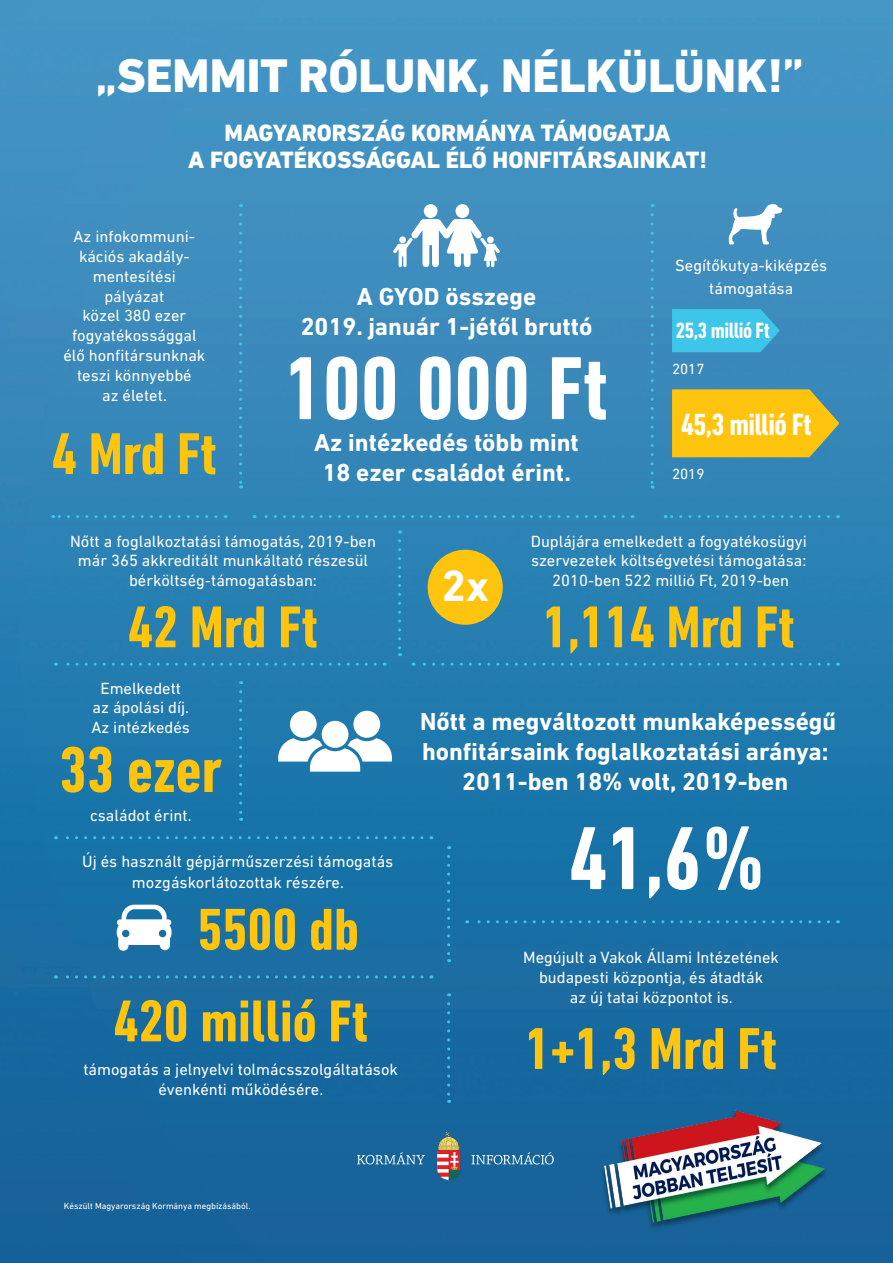
<style>
.page{position:relative;width:893px;height:1263px;background:#fff}
.page>*{position:absolute;margin:0;border:0;box-sizing:border-box;transform-origin:0 0}
.t1{font:700 condensed 91.05px "DIN Next LT Pro";color:#fff}
.t2{font:700 condensed 66px "DIN Next LT Pro";color:#fec40e}
.t3{font:700 condensed 60px "DIN Next LT Pro";color:#fec40e}
.t4{font:800 48px "DIN Next LT Pro";color:#fff}
.t5{font:700 44.55px "DIN Next LT Pro";color:#fff}
.t6{font:700 condensed 31.2px "DIN Next LT Pro";letter-spacing:-.02em;color:#fff}
.t7{font:700 25.05px/30px "DIN Next LT Pro";color:#fff}
.t8{font:800 24px/27px "DIN Next LT Pro";color:#fff;text-align:center}
.t9{font:700 condensed 22.5px "DIN Next LT Pro";letter-spacing:-.02em;color:#fff}
.t10{font:16.5px/19.8px "DIN Next LT Pro";color:#fff;text-align:center}
.t11{font:15px "DIN Next LT Pro";color:#fff}
.t12{font:9px "DIN Next LT Pro";color:#fff}
</style>
<div class="page">
<img style="left:0;top:0;width:893px;height:1263px">
<div style="left:290px;top:711px;width:27px;height:27px;background:#fff;border-radius:50%"></div>
<div style="left:353px;top:711px;width:27px;height:27px;background:#fff;border-radius:50%"></div>
<svg style="left:278px;top:738px;width:114px;height:34px"></svg>
<div style="left:322px;top:721px;width:26px;height:27px;background:#fff;border-radius:50%"></div>
<svg style="left:357px;top:1152px;width:68px;height:12px"></svg>
<svg style="left:472px;top:1152px;width:82px;height:12px"></svg>
<svg style="left:437px;top:1132px;width:23px;height:48px"></svg>
<div style="left:424px;top:204px;width:13px;height:14px;background:#fff;border-radius:50%"></div>
<div style="left:455px;top:204px;width:14px;height:14px;background:#fff;border-radius:50%"></div>
<svg style="left:393px;top:219px;width:107px;height:48px"></svg>
<svg style="left:447px;top:1004px;width:3px;height:99px"></svg>
<svg style="left:447px;top:856px;width:3px;height:106px"></svg>
<svg style="left:398px;top:541px;width:3px;height:115px"></svg>
<svg style="left:239px;top:215px;width:3px;height:273px"></svg>
<svg style="left:239px;top:692px;width:3px;height:129px"></svg>
<svg style="left:651px;top:215px;width:3px;height:273px"></svg>
<svg style="left:254px;top:515px;width:369px;height:3px"></svg>
<svg style="left:53px;top:515px;width:163px;height:3px"></svg>
<svg style="left:665px;top:515px;width:163px;height:3px"></svg>
<svg style="left:56px;top:836px;width:366px;height:3px"></svg>
<svg style="left:56px;top:975px;width:366px;height:3px"></svg>
<svg style="left:55px;top:663px;width:320px;height:3px"></svg>
<svg style="left:413px;top:663px;width:415px;height:3px"></svg>
<svg style="left:467px;top:920px;width:361px;height:3px"></svg>
<img style="left:593px;top:1100px;width:252px;height:138px">
<div style="left:428px;top:550px;width:75px;height:75px;background:#fec40e;border-radius:50%"></div>
<svg style="left:672px;top:309px;width:108px;height:43px"></svg>
<svg style="left:672px;top:389px;width:167px;height:68px"></svg>
<svg style="left:729px;top:204px;width:53px;height:40px"></svg>
<svg style="left:117px;top:905px;width:55px;height:46px"></svg>
<p class="t4" style="left:96px;top:47px;width:709px">„SEMMIT RÓLUNK, NÉLKÜLÜNK!”</p>
<p class="t8" style="left:188px;top:120px;width:520px">MAGYARORSZÁG KORMÁNYA TÁMOGATJA<br>A FOGYATÉKOSSÁGGAL ÉLŐ HONFITÁRSAINKAT!</p>
<p class="t10" style="left:63px;top:227px;width:144px">Az infokommuni&shy;kációs akadály&shy;mentesítési pályázat<br>közel 380 ezer fogyatékossággal élő honfitársunknak teszi könnyebbé<br>az életet.</p>
<p class="t3" style="left:52px;top:420px;width:166px">4 Mrd Ft</p>
<p class="t7" style="left:301px;top:281px;width:293px;text-align:center">A GYOD összege<br>2019. január 1-jétől bruttó</p>
<p class="t1" style="left:285px;top:337px;width:324px">100 000 Ft</p>
<p class="t7" style="left:314px;top:427px;width:266px">Az intézkedés több mint</p>
<p class="t7" style="left:323px;top:457px;width:250px">18 ezer családot érint.</p>
<p class="t10" style="left:675px;top:255px;width:154px">Segítőkutya-kiképzés</p>
<p class="t10" style="left:709px;top:278px;width:85px">támogatása</p>
<p class="t9" style="left:676px;top:318px;width:96px">25,3 millió Ft</p>
<p class="t11" style="left:672px;top:360px;width:34px">2017</p>
<p class="t6" style="left:681px;top:407px;width:132px">45,3 millió Ft</p>
<p class="t11" style="left:672px;top:465px;width:34px">2019</p>
<p class="t10" style="left:70px;top:531px;width:307px">Nőtt a foglalkoztatási támogatás, 2019-ben már 365 akkreditált munkáltató részesül bérköltség-támogatásban:</p>
<p class="t3" style="left:128px;top:593px;width:191px">42 Mrd Ft</p>
<p class="t10" style="left:91px;top:678px;width:100px">Emelkedett az ápolási díj.<br>Az intézkedés</p>
<p class="t2" style="left:59px;top:732px;width:164px">33 ezer</p>
<p class="t10" style="left:90px;top:805px;width:103px">családot érint.</p>
<p class="t10" style="left:82px;top:852px;width:313px">Új és használt gépjárműszerzési támogatás</p>
<p class="t10" style="left:132px;top:873px;width:213px">mozgáskorlátozottak részére.</p>
<p class="t3" style="left:197px;top:895px;width:163px">5500 db</p>
<p class="t3" style="left:114px;top:987px;width:256px">420 millió Ft</p>
<p class="t10" style="left:83px;top:1059px;width:316px">támogatás a jelnyelvi tolmácsszolgáltatások évenkénti működésére.</p>
<p class="t5" style="left:441px;top:559px;width:49px">2x</p>
<p class="t10" style="left:531px;top:531px;width:277px">Duplájára emelkedett a fogyatékosügyi szervezetek költségvetési támogatása:<br>2010-ben 522 millió Ft, 2019-ben</p>
<p class="t3" style="left:543px;top:593px;width:253px">1,114 Mrd Ft</p>
<p class="t7" style="left:420px;top:706px;width:418px">Nőtt a megváltozott munkaképességű honfitársaink foglalkoztatási aránya:</p>
<p class="t7" style="left:462px;top:766px;width:328px">2011-ben 18% volt, 2019-ben</p>
<p class="t1" style="left:569px;top:806px;width:198px">41,6%</p>
<p class="t10" style="left:523px;top:947px;width:257px">Megújult a Vakok Állami Intézetének budapesti központja, és átadták<br>az új tatai központot is.</p>
<p class="t3" style="left:525px;top:1014px;width:253px">1+1,3 Mrd Ft</p>
<p class="t12" style="left:64px;top:1201px;width:188px">Készült Magyarország Kormánya megbízásából.</p>
</div>
